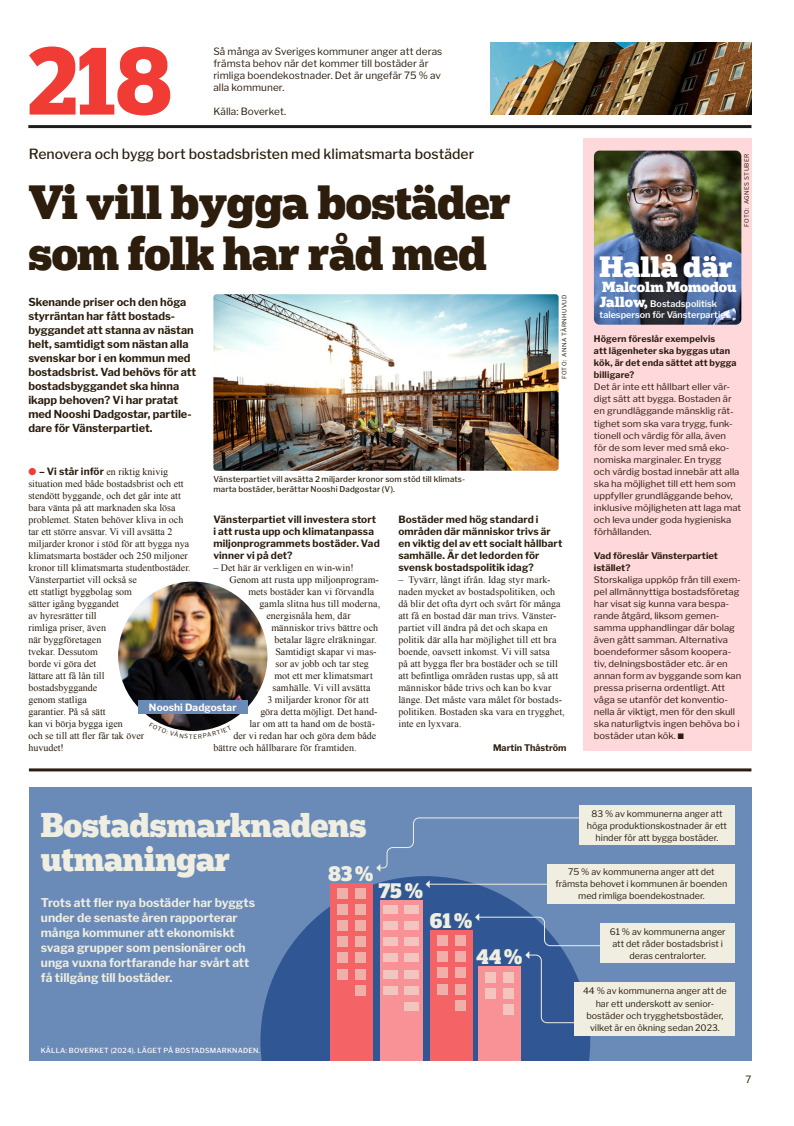
<style>
.page{position:relative;width:794px;height:1126px;background:#fff}
.page>*{position:absolute;margin:0;border:0;box-sizing:border-box;transform-origin:0 0}
.t1{font:700 90.4px "Popular";color:#f13b35}
.t2{font:900 45.7px/50.8px "Popular";letter-spacing:-.015em;color:#2c1d0d;scale:.96 1}
.t3{font:900 32.8px/33.8px "Popular";letter-spacing:-.005em;color:#f0eee1;scale:.96 1}
.t4{font:900 28px "Popular";color:#fff}
.t5{font:900 20px "Popular";letter-spacing:-.005em;color:#f0eee1;scale:.96 1}
.t6{font:500 14px "Libre Franklin";color:#2c1d0d}
.t7{font:900 14px "Popular";color:#fff}
.t8{font:700 12px/15px "Libre Franklin";color:#f0eee1}
.t9{font:700 11px/14px "Libre Franklin";color:#2c1d0d}
.t10{font:10px/12px "Times New Roman";color:#2c1d0d}
.t11{font:700 10px/12px "Libre Franklin";letter-spacing:.01em;color:#2c1d0d}
.t12{font:10px/12px "Libre Franklin";letter-spacing:.005em;color:#2c1d0d}
.t13{font:700 10px "Libre Franklin";letter-spacing:.01em;color:#fff}
.t14{font:9px/12px "Libre Franklin";color:#2c1d0d;scale:1.06 1}
.t15{font:9px/12px "Libre Franklin";color:#2c1d0d;text-align:center}
.t16{font:700 9px/12px "Libre Franklin";color:#2c1d0d}
.t17{font:600 9px/10.8px "Libre Franklin";color:#fff}
.t18{font:700 9px/12px "Libre Franklin";color:#2c1d0d;scale:1.06 1}
.t19{font:500 8px/10px "Libre Franklin";letter-spacing:.02em;color:#2c1d0d}
.t20{font:500 7px "Libre Franklin";letter-spacing:.03em;color:#fff}
.t21{font:6px "Libre Franklin";letter-spacing:.07em;color:#2c1d0d}
.s1{color:#f13b35}
.s2{font-family:"Libre Franklin";font-weight:700}
.s3{font-family:"Popular";font-weight:900;font-size:14px}
</style>
<div class="page">
<hr style="left:28px;top:125px;width:723px;height:3px;background:#1e1d1e">
<img style="left:491px;top:43px;width:260px;height:72px">
<hr style="left:29px;top:768px;width:722px;height:3px;background:#2c1d0d">
<div style="left:29px;top:787px;width:722px;height:273px;background:#6a8bb8"></div>
<svg style="left:260px;top:876px;width:70px;height:184px;background:#466ba1"></svg>
<svg style="left:330px;top:805px;width:405px;height:255px;background:#a79db1"></svg>
<div style="left:583px;top:139px;width:168px;height:612px;background:#fed8db"></div>
<img style="left:594px;top:151px;width:147px;height:174px">
<img style="left:213px;top:294px;width:345px;height:176px">
<img style="left:118px;top:581px;width:149px;height:150px;border-radius:75px">
<svg style="left:138px;top:700px;width:109px;height:13px"></svg>
<svg style="left:157px;top:722px;width:71px;height:9px"></svg>
<h1 class="t1" style="left:28px;top:21px;width:146px">218</h1>
<p class="t12" style="left:213px;top:44px;width:230px">Så många av Sveriges kommuner anger att deras främsta behov när det kommer till bostäder är rimliga boendekostnader. Det är ungefär 75 % av alla kommuner.</p>
<p class="t12" style="left:213px;top:104px;width:74px">Källa: Boverket.</p>
<h3 class="t6" style="left:29px;top:143px;width:447px">Renovera och bygg bort bostadsbristen med klimatsmarta bostäder</h3>
<h2 class="t2" style="left:28px;top:175px;width:504px">Vi vill bygga bostäder som folk har råd med</h2>
<p class="t9" style="left:28px;top:294px;width:169px">Skenande priser och den höga styrräntan har fått bostads&shy;byggandet att stanna av nästan helt, samtidigt som nästan alla svenskar bor i en kommun med bostadsbrist. Vad behövs för att bostadsbyggandet ska hinna ikapp behoven? Vi har pratat med Nooshi Dadgostar, partile&shy;dare för Vänsterpartiet.</p>
<p class="t21" style="left:559px;top:379px;width:86px;rotate:-90deg">FOTO: ANNA TÄRNHUVUD</p>
<p class="t10" style="left:28px;top:465px;width:164px"><span class="s1">●</span> <span class="s2">– Vi står inför</span> en riktig knivig situation med både bostadsbrist och ett stendött byggande, och det går inte att bara vänta på att marknaden ska lösa problemet. Staten behöver kliva in och tar ett större ansvar. Vi vill avsätta 2 miljarder kronor i stöd för att bygga nya klimatsmarta bostäder och 250 miljoner kronor till klimatsmarta studentbostäder.<br>Vänsterpartiet vill också se<br>ett statligt byggbolag som<br>sätter igång byggandet<br>av hyresrätter till<br>rimliga priser, även<br>när byggföretagen<br>tvekar. Dessutom<br>borde vi göra det<br>lättare att få lån till<br>bostadsbyggande<br>genom statliga<br>garantier. På så sätt<br>kan vi börja bygga igen<br>och se till att fler får tak över<br>huvudet!</p>
<p class="t19" style="left:213px;top:473px;width:253px">Vänsterpartiet vill avsätta 2 miljarder kronor som stöd till klimats&shy;marta bostäder, berättar Nooshi Dadgostar (V).</p>
<p class="t11" style="left:398px;top:512px;width:165px">Bostäder med hög standard i områden där människor trivs är en viktig del av ett socialt hållbart samhälle. Är det ledorden för svensk bostadspolitik idag?</p>
<p class="t10" style="left:398px;top:573px;width:168px">– Tyvärr, långt ifrån. Idag styr mark&shy;naden mycket av bostadspolitiken, och då blir det ofta dyrt och svårt för många att få en bostad där man trivs. Vänster&shy;partiet vill ändra på det och skapa en politik där alla har möjlighet till ett bra boende, oavsett inkomst. Vi vill satsa<br>på att bygga fler bra bostäder och se till att befintliga områden rustas upp, så att människor både trivs och kan bo kvar länge. Det måste vara målet för bostads&shy;politiken. Bostaden ska vara en trygghet, inte en lyxvara.</p>
<p class="t16" style="left:493px;top:740px;width:75px">Martin Thåström</p>
<p class="t11" style="left:213px;top:512px;width:168px">Vänsterpartiet vill investera stort i att rusta upp och klimatanpassa miljonprogrammets bostäder. Vad vinner vi på det?</p>
<p class="t10" style="left:213px;top:561px;width:142px">– Det här är verkligen en win-win!</p>
<p class="t10" style="left:229px;top:573px;width:151px">Genom att rusta upp miljonprogram-</p>
<p class="t10" style="left:248px;top:585px;width:127px">mets bostäder kan vi förvandla</p>
<p class="t10" style="left:259px;top:597px;width:122px">gamla slitna hus till moderna,</p>
<p class="t10" style="left:266px;top:609px;width:86px">energisnåla hem, där</p>
<p class="t10" style="left:271px;top:621px;width:108px">människor trivs bättre och</p>
<p class="t10" style="left:274px;top:633px;width:104px">betalar lägre elräkningar.</p>
<p class="t10" style="left:275px;top:645px;width:103px">Samtidigt skapar vi mas-</p>
<p class="t10" style="left:275px;top:657px;width:95px">sor av jobb och tar steg</p>
<p class="t10" style="left:274px;top:669px;width:100px">mot ett mer klimatsmart</p>
<p class="t10" style="left:272px;top:681px;width:100px">samhälle. Vi vill avsätta</p>
<p class="t10" style="left:267px;top:693px;width:103px">3 miljarder kronor för att</p>
<p class="t10" style="left:260px;top:705px;width:118px">göra detta möjligt. Det hand-</p>
<p class="t10" style="left:249px;top:717px;width:127px">lar om att ta hand om de bostä-</p>
<p class="t10" style="left:233px;top:729px;width:144px">der vi redan har och göra dem både</p>
<p class="t10" style="left:213px;top:741px;width:145px">bättre och hållbarare för framtiden.</p>
<p class="t13" style="left:149px;top:699px;width:89px">Nooshi Dadgostar</p>
<p class="t21" style="left:742px;top:227px;width:74px;rotate:-90deg">FOTO: AGNES STUBER</p>
<h3 class="t4" style="left:599px;top:249px;width:134px">Hallå där</h3>
<h3 class="t7" style="left:602px;top:278px;width:136px">Malcolm Momodou</h3>
<p class="t17" style="left:599px;top:298px;width:133px"><span class="s3">Jallow,</span> Bostadspolitisk talesperson för Vänsterpartiet.</p>
<p class="t16" style="left:594px;top:332px;width:144px">Högern föreslår exempelvis<br>att lägenheter ska byggas utan kök, är det enda sättet att bygga billigare?</p>
<p class="t14" style="left:594px;top:380px;width:140px">Det är inte ett hållbart eller vär&shy;digt sätt att bygga. Bostaden är en grundläggande mänsklig rät&shy;tighet som ska vara trygg, funk&shy;tionell och värdig för alla, även<br>för de som lever med små eko&shy;nomiska marginaler. En trygg<br>och värdig bostad innebär att alla ska ha möjlighet till ett hem som uppfyller grundläggande behov, inklusive möjligheten att laga mat och leva under goda hygieniska förhållanden.</p>
<p class="t18" style="left:594px;top:548px;width:119px">Vad föreslår Vänsterpartiet istället?</p>
<p class="t14" style="left:594px;top:572px;width:141px">Storskaliga uppköp från till exem&shy;pel allmännyttiga bostadsföretag har visat sig kunna vara bespa&shy;rande åtgärd, liksom gemen&shy;samma upphandlingar där bolag även gått samman. Alternativa boendeformer såsom koopera&shy;tiv, delningsbostäder etc. är en annan form av byggande som kan pressa priserna ordentligt. Att våga se utanför det konventio&shy;nella är viktigt, men för den skull ska naturligtvis ingen behöva bo i bostäder utan kök. ■</p>
<h3 class="t3" style="left:41px;top:807px;width:340px">Bostadsmarknadens utmaningar</h3>
<h3 class="t5" style="left:328px;top:860px;width:49px">83%</h3>
<h3 class="t5" style="left:378px;top:877px;width:48px">75%</h3>
<p class="t8" style="left:41px;top:894px;width:216px">Trots att fler nya bostäder har byggts under de senaste åren rapporterar många kommuner att ekonomiskt svaga grupper som pensionärer och unga vuxna fortfarande har svårt att få tillgång till bostäder.</p>
<h3 class="t5" style="left:430px;top:907px;width:46px">61%</h3>
<h3 class="t5" style="left:476px;top:943px;width:50px">44%</h3>
<p class="t20" style="left:41px;top:1045px;width:221px">KÄLLA: BOVERKET (2024). LÄGET PÅ BOSTADSMARKNADEN.</p>
<p class="t15" style="left:587px;top:806px;width:142px">83 % av kommunerna anger att höga produktionskostnader är ett hinder för att bygga bostäder.</p>
<p class="t15" style="left:555px;top:865px;width:173px">75 % av kommunerna anger att det främsta behovet i kommunen är boenden med rimliga boendekostnader.</p>
<p class="t15" style="left:610px;top:924px;width:117px">61 % av kommunerna anger att det råder bostadsbrist i deras centralorter.</p>
<p class="t15" style="left:583px;top:984px;width:145px">44 % av kommunerna anger att de har ett underskott av senior&shy;bostäder och trygghetsbostäder, vilket är en ökning sedan 2023.</p>
<p class="t12" style="left:745px;top:1072px;width:7px">7</p>
</div>
